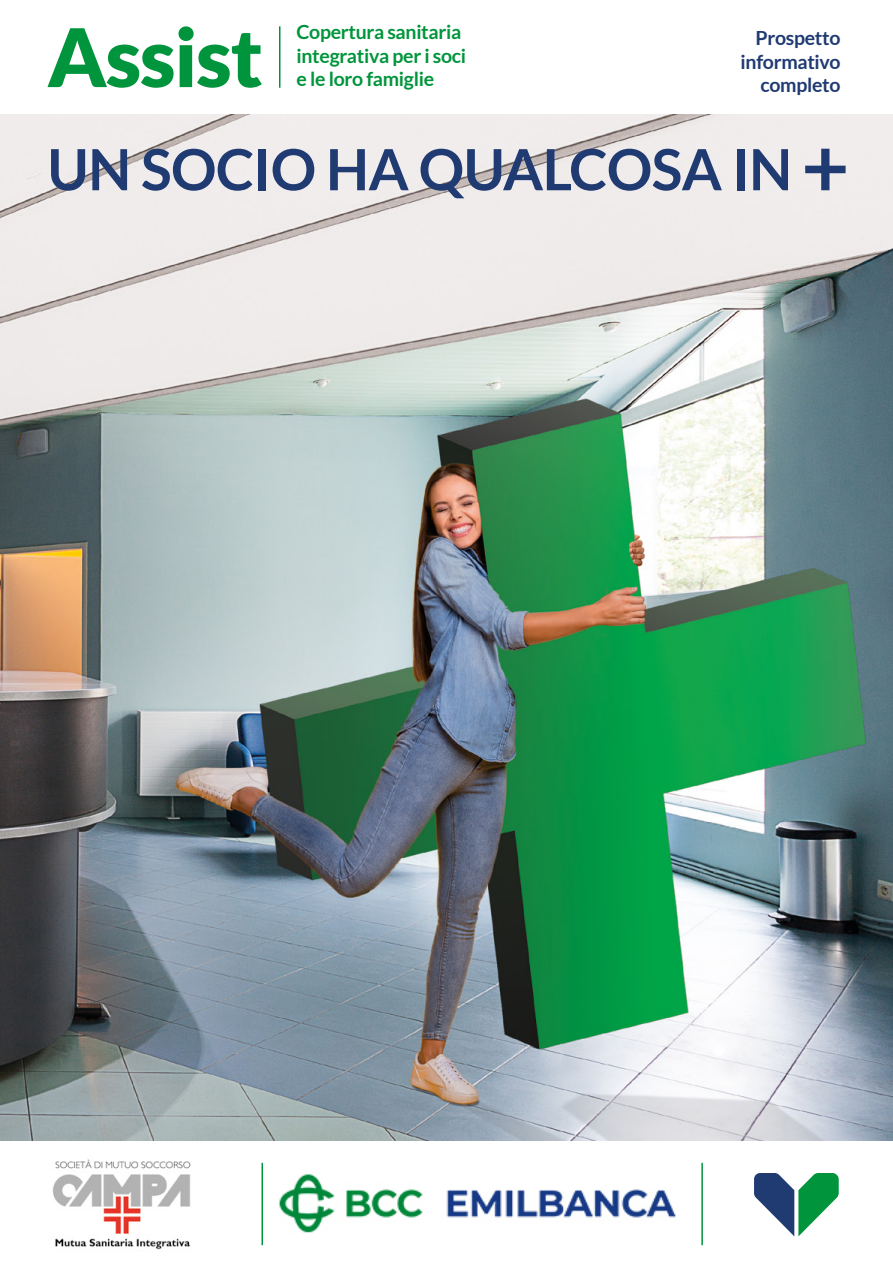
<style>
.page{position:relative;width:893px;height:1263px;background:#fff}
.page>*{position:absolute;margin:0;border:0;box-sizing:border-box;transform-origin:0 0}
.t1{font:900 80.85px "Lato";letter-spacing:-.015em;color:#00953c}
.t2{font:700 56.85px "Lato";letter-spacing:-.01em;color:#203a72}
.t3{font:700 19.5px/23.4px "Lato";letter-spacing:-.015em;color:#00953c}
.t4{font:700 19.5px/23.4px "Lato";letter-spacing:-.015em;color:#203a72;text-align:right}
</style>
<div class="page">
<img style="left:0;top:114px;width:893px;height:1027px">
<svg style="left:754px;top:1173px;width:85px;height:63px"></svg>
<hr style="left:261px;top:1163px;width:2px;height:82px;background:#00953c">
<hr style="left:701px;top:1163px;width:2px;height:82px;background:#00953c">
<hr style="left:279px;top:26px;width:1px;height:62px;background:#00953c">
<svg style="left:805px;top:149px;width:41px;height:41px"></svg>
<img style="left:52px;top:1159px;width:139px;height:91px">
<img style="left:279px;top:1174px;width:397px;height:59px">
<h1 class="t1" style="left:47px;top:10px;width:217px">Assist</h1>
<p class="t3" style="left:296px;top:20px;width:171px">Copertura sanitaria integrativa per i soci</p>
<p class="t3" style="left:296px;top:67px;width:139px">e le loro famiglie</p>
<p class="t4" style="left:740px;top:26px;width:101px">Prospetto informativo completo</p>
<h2 class="t2" style="left:47px;top:137px;width:746px">UN SOCIO HA QUALCOSA IN</h2>
</div>
